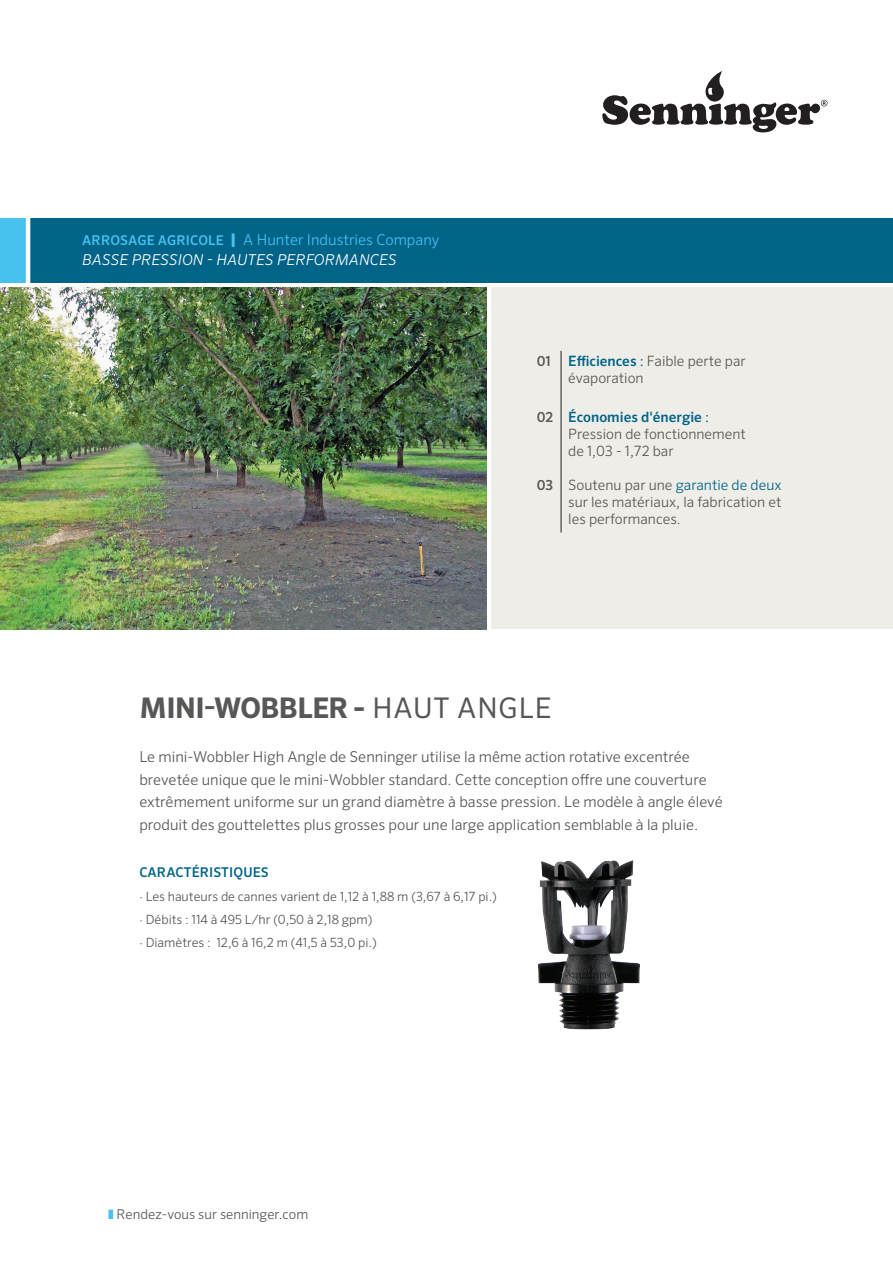
<style>
.page{position:relative;width:893px;height:1263px;background:#fff}
.page>*{position:absolute;margin:0;border:0;box-sizing:border-box;transform-origin:0 0}
.t1{font:700 28.5px "Sero Pro";letter-spacing:-.02em;color:#565855}
.t2{font:300 15px/22.5px "Sero Pro";color:#565855}
.t3{font:300 15px "Sero Pro";color:#48c1ef}
.t4{font:italic 300 15px "Sero Pro";letter-spacing:.01em;color:#fff}
.t5{font:300 14.25px "Sero Pro";color:#565855}
.t6{font:300 14.25px "Sero Pro";color:#006489}
.t7{font:500 14.25px "Sero Pro";color:#006489}
.t8{font:300 13.5px "Sero Pro";color:#565855}
.t9{font:500 13.5px "Sero Pro";letter-spacing:.01em;color:#006489}
.t10{font:300 12.75px "Sero Pro";color:#565855}
.s1{font-weight:500;font-size:13.5px}
.s2{font-weight:900}
.s3{font-weight:500;font-size:13.8px}
.s4{font-weight:500;color:#006489}
.s5{font-weight:400;color:#006489}
.s6{font-size:13.8px;color:#565855}
.s7{font-weight:400}
.s8{font-weight:500;font-size:13.8px;color:#565855}
.s9{color:#565855}
.s10{color:#48c1ef}
</style>
<div class="page">
<div style="left:491px;top:287px;width:402px;height:342px;background:#efede8"></div>
<div style="left:0;top:218px;width:893px;height:65px;background:#006489"></div>
<div style="left:0;top:218px;width:28px;height:65px;background:#48c1ef"></div>
<svg style="left:602px;top:71px;width:225px;height:61px"></svg>
<hr style="left:26px;top:216px;width:4px;height:69px;background:#fff">
<hr style="left:561px;top:351px;width:1px;height:181px;background:#231f20">
<img style="left:0;top:287px;width:486px;height:342px">
<img style="left:539px;top:860px;width:100px;height:170px">
<p class="t3" style="left:82px;top:231px;width:359px"><span class="s1">ARROSAGE AGRICOLE</span> <span class="s2">|</span> A Hunter Industries Company</p>
<p class="t4" style="left:82px;top:250px;width:316px">BASSE PRESSION - HAUTES PERFORMANCES</p>
<p class="t5" style="left:537px;top:353px;width:210px"><span class="s3">01</span> <span class="s4">Efficiences</span> <span class="s5">:</span> Faible perte par</p>
<p class="t5" style="left:568px;top:370px;width:77px">évaporation</p>
<p class="t7" style="left:537px;top:408px;width:174px"><span class="s6">02</span> Économies d'énergie <span class="s7">:</span></p>
<p class="t5" style="left:568px;top:425px;width:179px">Pression de fonctionnement</p>
<p class="t5" style="left:568px;top:442px;width:107px">de 1,03 - 1,72 bar</p>
<p class="t6" style="left:537px;top:476px;width:246px"><span class="s8">03</span> <span class="s9">Soutenu par une</span> garantie de deux</p>
<p class="t5" style="left:568px;top:494px;width:215px">sur les matériaux, la fabrication et</p>
<p class="t5" style="left:568px;top:511px;width:114px">les performances.</p>
<p class="t1" style="left:139px;top:691px;width:413px">MINI-WOBBLER <span class="s2">-</span> <span class="s7">HAUT ANGLE</span></p>
<p class="t2" style="left:139px;top:745px;width:585px">Le mini-Wobbler High Angle de Senninger utilise la même action rotative excentrée brevetée unique que le mini-Wobbler standard. Cette conception offre une couverture extrêmement uniforme sur un grand diamètre à basse pression. Le modèle à angle élevé produit des gouttelettes plus grosses pour une large application semblable à la pluie.</p>
<p class="t9" style="left:139px;top:864px;width:131px">CARACTÉRISTIQUES</p>
<p class="t10" style="left:139px;top:889px;width:359px">· Les hauteurs de cannes varient de 1,12 à 1,88 m (3,67 à 6,17 pi.)</p>
<p class="t10" style="left:139px;top:912px;width:235px">· Débits : 114 à 495 L/hr (0,50 à 2,18 gpm)</p>
<p class="t10" style="left:139px;top:935px;width:239px">· Diamètres : 12,6 à 16,2 m (41,5 à 53,0 pi.)</p>
<p class="t8" style="left:108px;top:1207px;width:202px"><span class="s10">❚</span> Rendez-vous sur senninger.com</p>
</div>
